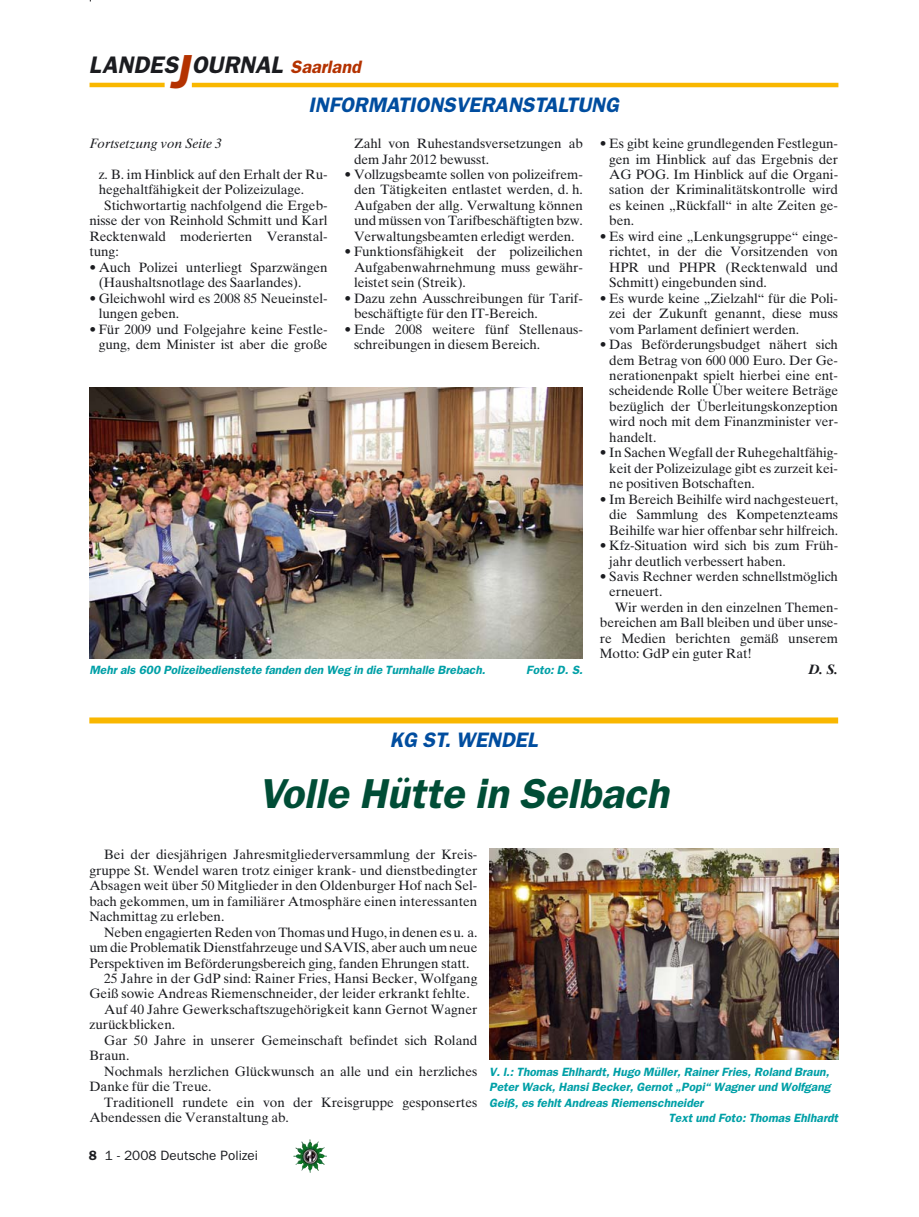
<style>
.page{position:relative;width:919px;height:1217px;background:#fff}
.page>*{position:absolute;margin:0;border:0;box-sizing:border-box;transform-origin:0 0}
.t1{font:italic 600 42px "Franklin Gothic";color:#004d36}
.t2{font:italic 600 24px "Franklin Gothic";color:#1b1c20}
.t3{font:italic 600 21px "Franklin Gothic";color:#004d9f}
.t4{font:13.5px/15.5px "Times Ten";letter-spacing:-.005em;color:#1b1c20;text-align:justify}
.t5{font:13.5px "Franklin Gothic";color:#1b1c20}
.t6{font:italic 13.5px "Times Ten";color:#1b1c20}
.t7{font:italic 700 13.5px "Times Ten";color:#1b1c20}
.t8{font:italic 600 12px "Franklin Gothic";color:#00a0a7}
.s1{font-size:48px;color:#b43200}
.s2{font-size:18px;color:#b43200}
.s3{font-weight:600}
</style>
<div class="page">
<img style="left:295px;top:1140px;width:32px;height:32px">
<hr style="left:89px;top:83px;width:76px;height:4px;background:#f9b700">
<hr style="left:192px;top:83px;width:646px;height:4px;background:#f9b700">
<img style="left:89px;top:387px;width:494px;height:271px">
<div style="left:89px;top:717px;width:749px;height:6px;background:#f9b700"></div>
<img style="left:489px;top:848px;width:349px;height:211px">
<h2 class="t2" style="left:89px;top:56px;width:276px">LANDES<span class="s1">J</span>OURNAL <span class="s2">Saarland</span></h2>
<h3 class="t3" style="left:308px;top:97px;width:315px">INFORMATIONSVERANSTALTUNG</h3>
<p class="t6" style="left:89px;top:138px;width:134px">Fortsetzung von Seite 3</p>
<p class="t4" style="left:99px;top:168px;width:230px">z. B. im Hinblick auf den Erhalt der Ru-</p>
<p class="t4" style="left:99px;top:183px;width:207px">hegehaltfähigkeit der Polizeizulage.</p>
<p class="t4" style="left:104px;top:199px;width:225px">Stichwortartig nachfolgend die Ergeb-</p>
<p class="t4" style="left:89px;top:214px;width:240px">nisse der von Reinhold Schmitt und Karl</p>
<p class="t4" style="left:89px;top:230px;width:240px">Recktenwald moderierten Veranstal-</p>
<p class="t4" style="left:89px;top:245px;width:31px">tung:</p>
<p class="t4" style="left:99px;top:261px;width:230px;text-indent:-9px">• Auch Polizei unterliegt Sparzwängen (Haushaltsnotlage des Saarlandes).</p>
<p class="t4" style="left:99px;top:291px;width:230px;text-indent:-9px">• Gleichwohl wird es 2008 85 Neueinstel&shy;lungen geben.</p>
<p class="t4" style="left:89px;top:322px;width:240px;text-align:right">• Für 2009 und Folgejahre keine Festle&shy;gung, dem Minister ist aber die große</p>
<p class="t4" style="left:354px;top:137px;width:230px">Zahl von Ruhestandsversetzungen ab dem Jahr 2012 bewusst.</p>
<p class="t4" style="left:354px;top:168px;width:230px;text-indent:-9px">• Vollzugsbeamte sollen von polizeifrem&shy;den Tätigkeiten entlastet werden, d. h.<br>Aufgaben der allg. Verwaltung können und müssen von Tarifbeschäftigten bzw.<br>Verwaltungsbeamten erledigt werden.</p>
<p class="t4" style="left:354px;top:245px;width:230px;text-indent:-9px">• Funktionsfähigkeit der polizeilichen Aufgabenwahrnehmung muss gewähr&shy;leistet sein (Streik).</p>
<p class="t4" style="left:354px;top:291px;width:230px;text-indent:-9px">• Dazu zehn Ausschreibungen für Tarif&shy;beschäftigte für den IT-Bereich.</p>
<p class="t4" style="left:354px;top:322px;width:230px;text-indent:-9px">• Ende 2008 weitere fünf Stellenaus&shy;schreibungen in diesem Bereich.</p>
<p class="t8" style="left:89px;top:665px;width:399px">Mehr als 600 Polizeibedienstete fanden den Weg in die Turnhalle Brebach.</p>
<p class="t8" style="left:526px;top:665px;width:60px">Foto: D. S.</p>
<p class="t4" style="left:609px;top:137px;width:230px;text-indent:-9px">• Es gibt keine grundlegenden Festlegun&shy;gen im Hinblick auf das Ergebnis der AG POG. Im Hinblick auf die Organi&shy;sation der Kriminalitätskontrolle wird es keinen „Rückfall“ in alte Zeiten ge&shy;ben.</p>
<p class="t4" style="left:609px;top:230px;width:230px;text-indent:-9px">• Es wird eine „Lenkungsgruppe“ einge&shy;richtet, in der die Vorsitzenden von HPR und PHPR (Recktenwald und Schmitt) eingebunden sind.</p>
<p class="t4" style="left:609px;top:292px;width:230px;text-indent:-9px">• Es wurde keine „Zielzahl“ für die Poli&shy;zei der Zukunft genannt, diese muss vom Parlament definiert werden.</p>
<p class="t4" style="left:609px;top:338px;width:230px;text-indent:-9px">• Das Beförderungsbudget nähert sich dem Betrag von 600 000 Euro. Der Ge&shy;nerationenpakt spielt hierbei eine ent&shy;scheidende Rolle Über weitere Beträge bezüglich der Überleitungskonzeption wird noch mit dem Finanzminister ver&shy;handelt.</p>
<p class="t4" style="left:609px;top:446px;width:230px;text-indent:-9px">• In Sachen Wegfall der Ruhegehaltfähig&shy;keit der Polizeizulage gibt es zurzeit kei&shy;ne positiven Botschaften.</p>
<p class="t4" style="left:609px;top:492px;width:230px;text-indent:-9px">• Im Bereich Beihilfe wird nachgesteuert, die Sammlung des Kompetenzteams Beihilfe war hier offenbar sehr hilfreich.</p>
<p class="t4" style="left:609px;top:539px;width:230px;text-indent:-9px">• Kfz-Situation wird sich bis zum Früh&shy;jahr deutlich verbessert haben.</p>
<p class="t4" style="left:600px;top:570px;width:240px">• Savis Rechner werden schnellstmöglich</p>
<p class="t4" style="left:609px;top:585px;width:55px">erneuert.</p>
<p class="t4" style="left:614px;top:600px;width:225px">Wir werden in den einzelnen Themen-</p>
<p class="t4" style="left:600px;top:616px;width:240px">bereichen am Ball bleiben und über unse-</p>
<p class="t4" style="left:600px;top:631px;width:240px">re Medien berichten gemäß unserem</p>
<p class="t4" style="left:600px;top:647px;width:153px">Motto: GdP ein guter Rat!</p>
<p class="t7" style="left:808px;top:664px;width:31px">D. S.</p>
<h3 class="t3" style="left:390px;top:732px;width:149px">KG ST. WENDEL</h3>
<h1 class="t1" style="left:259px;top:778px;width:418px">Volle Hütte in Selbach</h1>
<p class="t4" style="left:89px;top:848px;width:389px;text-indent:15px">Bei der diesjährigen Jahresmitgliederversammlung der Kreis&shy;gruppe St. Wendel waren trotz einiger krank- und dienstbedingter Absagen weit über 50 Mitglieder in den Oldenburger Hof nach Sel&shy;bach gekommen, um in familiärer Atmosphäre einen interessanten Nachmittag zu erleben.</p>
<p class="t4" style="left:104px;top:925px;width:374px">Neben engagierten Reden von Thomas und Hugo, in denen es u. a.</p>
<p class="t4" style="left:89px;top:940px;width:389px">um die Problematik Dienstfahrzeuge und SAVIS, aber auch um neue</p>
<p class="t4" style="left:89px;top:956px;width:381px">Perspektiven im Beförderungsbereich ging, fanden Ehrungen statt.</p>
<p class="t4" style="left:104px;top:971px;width:374px">25 Jahre in der GdP sind: Rainer Fries, Hansi Becker, Wolfgang</p>
<p class="t4" style="left:89px;top:987px;width:382px">Geiß sowie Andreas Riemenschneider, der leider erkrankt fehlte.</p>
<p class="t4" style="left:104px;top:1002px;width:374px">Auf 40 Jahre Gewerkschaftszugehörigkeit kann Gernot Wagner</p>
<p class="t4" style="left:89px;top:1018px;width:87px">zurückblicken.</p>
<p class="t4" style="left:104px;top:1033px;width:374px">Gar 50 Jahre in unserer Gemeinschaft befindet sich Roland</p>
<p class="t4" style="left:89px;top:1049px;width:42px">Braun.</p>
<p class="t4" style="left:104px;top:1064px;width:374px">Nochmals herzlichen Glückwunsch an alle und ein herzliches</p>
<p class="t4" style="left:89px;top:1079px;width:124px">Danke für die Treue.</p>
<p class="t4" style="left:104px;top:1095px;width:374px">Traditionell rundete ein von der Kreisgruppe gesponsertes</p>
<p class="t4" style="left:89px;top:1110px;width:201px">Abend essen die Veranstaltung ab.</p>
<p class="t5" style="left:89px;top:1150px;width:171px"><span class="s3">8</span> 1 - 2008 Deutsche Polizei</p>
<p class="t8" style="left:489px;top:1067px;width:343px">V. l.: Thomas Ehlhardt, Hugo Müller, Rainer Fries, Roland Braun,</p>
<p class="t8" style="left:489px;top:1082px;width:343px">Peter Wack, Hansi Becker, Gernot „Popi“ Wagner und Wolfgang</p>
<p class="t8" style="left:489px;top:1098px;width:217px">Geiß, es fehlt Andreas Riemenschneider</p>
<p class="t8" style="left:668px;top:1113px;width:173px">Text und Foto: Thomas Ehlhardt</p>
</div>
